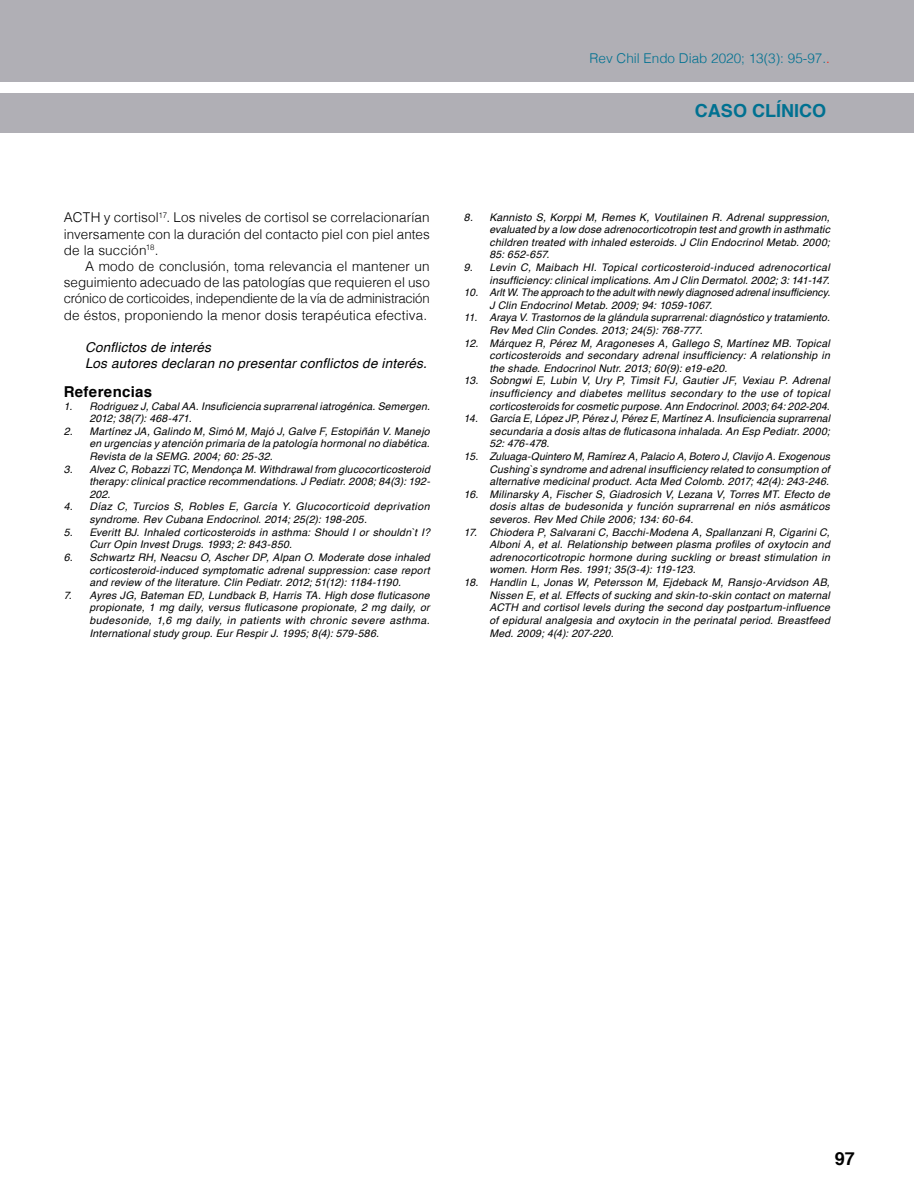
<style>
.page{position:relative;width:915px;height:1191px;background:#fff}
.page>*{position:absolute;margin:0;border:0;box-sizing:border-box;transform-origin:0 0}
.t1{font:700 18px "Helvetica";color:#007191}
.t2{font:700 18px "Helvetica";color:#000}
.t3{font:700 15px "Helvetica";letter-spacing:.015em;color:#000}
.t4{font:300 13.5px/16.2px "Helvetica";letter-spacing:.01em;color:#000;text-align:justify}
.t5{font:italic 13.5px/16.2px "Helvetica";letter-spacing:.015em;color:#000}
.t6{font:300 13.5px "Helvetica";color:#007191}
.t7{font:italic 10.5px/12.6px "Helvetica";letter-spacing:.02em;color:#000;text-align:justify}
.s1{color:#ff1300}
</style>
<div class="page">
<div style="left:0;top:0;width:913px;height:81px;background:#b0afb5"></div>
<div style="left:0;top:93px;width:913px;height:40px;background:#b0afb5"></div>
<p class="t6" style="left:589px;top:46px;width:242px">Rev Chil Endo Diab 2020; 13(3): 95-97.<span class="s1">.</span></p>
<h1 class="t1" style="left:694px;top:96px;width:133px">CASO CLÍNICO</h1>
<p class="t4" style="left:64px;top:208px;width:367px">ACTH y cortisol<sup>17</sup>. Los niveles de cortisol se correlacionarían inversamente con la duración del contacto piel con piel antes de la succión<sup>18</sup>.</p>
<p class="t4" style="left:64px;top:257px;width:367px;text-indent:21px">A modo de conclusión, toma relevancia el mantener un seguimiento adecuado de las patologías que requieren el uso crónico de corticoides, independiente de la vía de administración de éstos, proponiendo la menor dosis terapéutica efectiva.</p>
<p class="t5" style="left:85px;top:339px;width:343px">Conflictos de interés<br>Los autores declaran no presentar conflictos de interés.</p>
<h2 class="t3" style="left:64px;top:380px;width:90px">Referencias</h2>
<p class="t7" style="left:89px;top:400px;width:342px;text-indent:-26px">1. Rodriguez J, Cabal AA. Insuficiencia suprarrenal iatrogénica. Semergen.<br>2012; 38(7): 468-471.</p>
<p class="t7" style="left:89px;top:425px;width:342px;text-indent:-26px">2. Martínez JA, Galindo M, Simó M, Majó J, Galve F, Estopiñán V. Manejo en urgencias y atención primaria de la patología hormonal no diabética.<br>Revista de la SEMG. 2004; 60: 25-32.</p>
<p class="t7" style="left:89px;top:463px;width:342px;text-indent:-26px">3. Alvez C, Robazzi TC, Mendonça M. Withdrawal from glucocorticosteroid therapy: clinical practice recommendations. J Pediatr. 2008; 84(3): 192- 202.</p>
<p class="t7" style="left:89px;top:501px;width:341px;text-indent:-26px">4. Díaz C, Turcios S, Robles E, García Y. Glucocorticoid deprivation syndrome. Rev Cubana Endocrinol. 2014; 25(2): 198-205.</p>
<p class="t7" style="left:89px;top:526px;width:342px;text-indent:-26px">5. Everitt BJ. Inhaled corticosteroids in asthma: Should I or shouldn`t I?<br>Curr Opin Invest Drugs. 1993; 2: 843-850.</p>
<p class="t7" style="left:89px;top:551px;width:342px;text-indent:-26px">6. Schwartz RH, Neacsu O, Ascher DP, Alpan O. Moderate dose inhaled corticosteroid-induced symptomatic adrenal suppression: case report and review of the literature. Clin Pediatr. 2012; 51(12): 1184-1190.</p>
<p class="t7" style="left:89px;top:589px;width:342px;text-indent:-26px">7. Ayres JG, Bateman ED, Lundback B, Harris TA. High dose fluticasone propionate, 1 mg daily, versus fluticasone propionate, 2 mg daily, or budesonide, 1,6 mg daily, in patients with chronic severe asthma.<br>International study group. Eur Respir J. 1995; 8(4): 579-586.</p>
<p class="t7" style="left:489px;top:211px;width:342px;text-indent:-25px">8. Kannisto S, Korppi M, Remes K, Voutilainen R. Adrenal suppression, evaluated by a low dose adrenocorticotropin test and growth in asthmatic children treated with inhaled esteroids. J Clin Endocrinol Metab. 2000; 85: 652-657.</p>
<p class="t7" style="left:463px;top:261px;width:367px;text-align:right">9. Levin C, Maibach HI. Topical corticosteroid-induced adrenocortical insufficiency: clinical implications. Am J Clin Dermatol. 2002; 3: 141-147.</p>
<p class="t7" style="left:489px;top:286px;width:342px;text-indent:-26px">10. Arlt W. The approach to the adult with newly diagnosed adrenal insufficiency.<br>J Clin Endocrinol Metab. 2009; 94: 1059-1067.</p>
<p class="t7" style="left:489px;top:312px;width:342px;text-indent:-26px">11. Araya V. Trastornos de la glándula suprarrenal: diagnóstico y tratamiento.<br>Rev Med Clin Condes. 2013; 24(5): 768-777.</p>
<p class="t7" style="left:489px;top:337px;width:342px;text-indent:-26px">12. Márquez R, Pérez M, Aragoneses A, Gallego S, Martínez MB. Topical corticosteroids and secondary adrenal insufficiency: A relationship in the shade. Endocrinol Nutr. 2013; 60(9): e19-e20.</p>
<p class="t7" style="left:489px;top:375px;width:342px;text-indent:-26px">13. Sobngwi E, Lubin V, Ury P, Timsit FJ, Gautier JF, Vexiau P. Adrenal insufficiency and diabetes mellitus secondary to the use of topical corticosteroids for cosmetic purpose. Ann Endocrinol. 2003; 64: 202-204.</p>
<p class="t7" style="left:489px;top:412px;width:342px;text-indent:-26px">14. García E, López JP, Pérez J, Pérez E, Martínez A. Insuficiencia suprarrenal secundaria a dosis altas de fluticasona inhalada. An Esp Pediatr. 2000; 52: 476-478.</p>
<p class="t7" style="left:489px;top:450px;width:342px;text-indent:-26px">15. Zuluaga-Quintero M, Ramírez A, Palacio A, Botero J, Clavijo A. Exogenous Cushing`s syndrome and adrenal insufficiency related to consumption of alternative medicinal product. Acta Med Colomb. 2017; 42(4): 243-246.</p>
<p class="t7" style="left:489px;top:488px;width:342px;text-indent:-26px">16. Milinarsky A, Fischer S, Giadrosich V, Lezana V, Torres MT. Efecto de dosis altas de budesonida y función suprarrenal en niós asmáticos severos. Rev Med Chile 2006; 134: 60-64.</p>
<p class="t7" style="left:489px;top:526px;width:342px;text-indent:-26px">17. Chiodera P, Salvarani C, Bacchi-Modena A, Spallanzani R, Cigarini C, Alboni A, et al. Relationship between plasma profiles of oxytocin and adrenocorticotropic hormone during suckling or breast stimulation in women. Horm Res. 1991; 35(3-4): 119-123.</p>
<p class="t7" style="left:489px;top:576px;width:342px;text-indent:-26px">18. Handlin L, Jonas W, Petersson M, Ejdeback M, Ransjo-Arvidson AB, Nissen E, et al. Effects of sucking and skin-to-skin contact on maternal ACTH and cortisol levels during the second day postpartum-influence of epidural analgesia and oxytocin in the perinatal period. Breastfeed Med. 2009; 4(4): 207-220.</p>
<h1 class="t2" style="left:834px;top:1144px;width:22px">97</h1>
</div>
